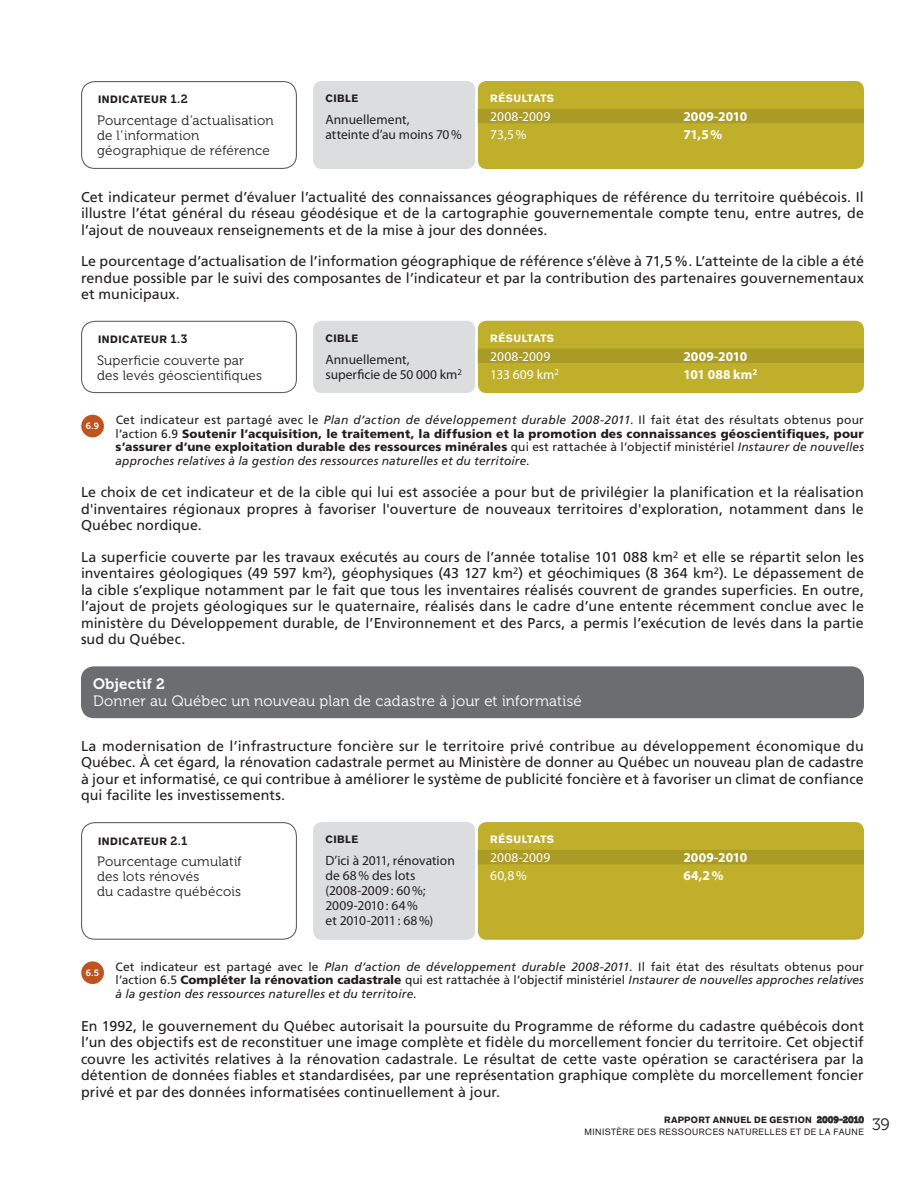
<style>
.page{position:relative;width:918px;height:1188px;background:#fff}
.page>*{position:absolute;margin:0;border:0;box-sizing:border-box;transform-origin:0 0}
.t1{font:15px "Museo 300";letter-spacing:.01em;color:#fff}
.t2{font:15px "Museo 700";color:#fff}
.t3{font:14.25px/16.5px "Frutiger";letter-spacing:.005em;color:#231f20;text-align:justify}
.t4{font:13.5px/15px "Museo 300";letter-spacing:.015em;color:#231f20}
.t5{font:13.5px/15px "Myriad Pro";color:#231f20}
.t6{font:13.5px "Myriad Pro";letter-spacing:.01em;color:#fff}
.t7{font:700 13.5px "Myriad Pro";letter-spacing:.005em;color:#fff}
.t8{font:900 12px/13.5px "Frutiger";letter-spacing:.015em;color:#231f20;text-align:justify}
.t9{font:italic 12px/13.5px "Frutiger";letter-spacing:.01em;color:#231f20;text-align:justify}
.t10{font:12px "Museo 700";color:#231f20}
.t11{font:900 10.5px "Akzidenz Grotesk";letter-spacing:.045em;color:#231f20}
.t12{font:900 10.5px "Akzidenz Grotesk";color:#fff}
.t13{font:9px/12px "Akzidenz Grotesk";letter-spacing:.05em;color:#231f20}
.t14{font:9px "Museo 700";color:#fff}
.s1{font-weight:400}
.s2{font-weight:400;font-style:italic}
.s3{font-style:normal}
.s4{font-weight:900;font-style:normal}
.s5{font-weight:900}
.s6{font-family:"Museo 700"}
</style>
<div class="page">
<div style="left:478px;top:81px;width:386px;height:88px;background:#bfaf2b;border-radius:9px"></div>
<div style="left:478px;top:321px;width:386px;height:72px;background:#bfaf2b;border-radius:9px"></div>
<div style="left:478px;top:822px;width:386px;height:118px;background:#bfaf2b;border-radius:9px"></div>
<svg style="left:817px;top:1116px;width:47px;height:7px"></svg>
<div style="left:313px;top:81px;width:162px;height:88px;background:#dcdddf;border-radius:9px"></div>
<div style="left:81px;top:81px;width:216px;height:88px;border:1px solid #636366;border-radius:13px"></div>
<div style="left:478px;top:109px;width:386px;height:14px;background:#a99b25"></div>
<div style="left:313px;top:321px;width:162px;height:72px;background:#dcdddf;border-radius:9px"></div>
<div style="left:81px;top:321px;width:216px;height:72px;border:1px solid #636366;border-radius:13px"></div>
<div style="left:478px;top:349px;width:386px;height:14px;background:#a99b25"></div>
<div style="left:81px;top:415px;width:23px;height:22px;background:#c05420;border-radius:50%"></div>
<div style="left:81px;top:961px;width:23px;height:23px;background:#c05420;border-radius:50%"></div>
<div style="left:81px;top:666px;width:783px;height:52px;background:#6c6d70;border-radius:13px"></div>
<div style="left:313px;top:822px;width:162px;height:118px;background:#dcdddf;border-radius:9px"></div>
<div style="left:81px;top:822px;width:216px;height:118px;border:1px solid #636366;border-radius:13px"></div>
<div style="left:478px;top:850px;width:386px;height:14px;background:#a99b25"></div>
<p class="t11" style="left:98px;top:93px;width:7px">INDI</p>
<p class="t11" style="left:122px;top:93px;width:17px">CATEUR</p>
<p class="t10" style="left:170px;top:93px;width:19px">1.2</p>
<p class="t4" style="left:97px;top:113px;width:178px">Pourcentage d’actualisation de l’information géographique de référence</p>
<p class="t11" style="left:326px;top:92px;width:27px">CIBLE</p>
<p class="t5" style="left:326px;top:112px;width:138px">Annuellement,<br>atteinte d’au moins 70%</p>
<p class="t12" style="left:490px;top:92px;width:24px">RÉSULTATS</p>
<p class="t6" style="left:490px;top:108px;width:61px">2008-2009</p>
<p class="t7" style="left:683px;top:108px;width:65px">2009-2010</p>
<p class="t6" style="left:490px;top:126px;width:38px">73,5%</p>
<p class="t7" style="left:683px;top:125px;width:41px">71,5%</p>
<p class="t3" style="left:81px;top:188px;width:784px">Cet indicateur permet d’évaluer l’actualité des connaissances géographiques de référence du territoire québécois. Il illustre l’état général du réseau géodésique et de la cartographie gouvernementale compte tenu, entre autres, de l’ajout de nouveaux renseignements et de la mise à jour des données.</p>
<p class="t3" style="left:81px;top:253px;width:784px">Le pourcentage d’actualisation de l’information géographique de référence s’élève à 71,5%. L’atteinte de la cible a été rendue possible par le suivi des composantes de l’indicateur et par la contribution des partenaires gouvernementaux et municipaux.</p>
<p class="t11" style="left:326px;top:332px;width:27px">CIBLE</p>
<p class="t5" style="left:326px;top:352px;width:138px">Annuellement, superficie de 50 000 km<sup>2</sup></p>
<p class="t12" style="left:490px;top:332px;width:24px">RÉSULTATS</p>
<p class="t6" style="left:490px;top:348px;width:61px">2008-2009</p>
<p class="t7" style="left:683px;top:348px;width:65px">2009-2010</p>
<p class="t6" style="left:490px;top:366px;width:70px">133 609 km<sup>2</sup></p>
<p class="t7" style="left:683px;top:365px;width:75px">101 088 km<sup>2</sup></p>
<p class="t8" style="left:116px;top:413px;width:750px"><span class="s1">Cet indicateur est partagé avec le</span> <span class="s2">Plan d’action de développement durable 2008-2011</span><span class="s1">. Il fait état des résultats obtenus pour l’action 6.9</span> Soutenir l’acquisition, le traitement, la diffusion et la promotion des connaissances géoscientifiques, pour s’assurer d’une exploitation durable des ressources minérales <span class="s1">qui est rattachée à l’objectif ministériel</span> <span class="s2">Instaurer de nouvelles approches relatives à la gestion des ressources naturelles et du territoire</span><span class="s1">.</span></p>
<p class="t11" style="left:98px;top:333px;width:7px">INDI</p>
<p class="t11" style="left:122px;top:333px;width:17px">CATEUR</p>
<p class="t10" style="left:170px;top:332px;width:19px">1.3</p>
<p class="t4" style="left:97px;top:353px;width:167px">Superficie couverte par des levés géoscientifiques</p>
<p class="t14" style="left:86px;top:421px;width:15px">6.9</p>
<p class="t3" style="left:81px;top:484px;width:784px">Le choix de cet indicateur et de la cible qui lui est associée a pour but de privilégier la planification et la réalisation d'inventaires régionaux propres à favoriser l'ouverture de nouveaux territoires d'exploration, notamment dans le Québec nordique.</p>
<p class="t3" style="left:81px;top:548px;width:785px">La superficie couverte par les travaux exécutés au cours de l’année totalise 101 088 km<sup>2</sup> et elle se répartit selon les inventaires géologiques (49 597 km<sup>2</sup>), géophysiques (43 127 km<sup>2</sup>) et géochimiques (8 364 km<sup>2</sup>). Le dépassement de la cible s’explique notamment par le fait que tous les inventaires réalisés couvrent de grandes superficies. En outre, l’ajout de projets géologiques sur le quaternaire, réalisés dans le cadre d’une entente récemment conclue avec le ministère du Développement durable, de l’Environnement et des Parcs, a permis l’exécution de levés dans la partie sud du Québec.</p>
<p class="t2" style="left:93px;top:676px;width:73px">Objectif 2</p>
<p class="t1" style="left:93px;top:693px;width:490px">Donner au Québec un nouveau plan de cadastre à jour et informatisé</p>
<p class="t3" style="left:81px;top:738px;width:784px">La modernisation de l’infrastructure foncière sur le territoire privé contribue au développement économique du Québec. À cet égard, la rénovation cadastrale permet au Ministère de donner au Québec un nouveau plan de cadastre à jour et informatisé, ce qui contribue à améliorer le système de publicité foncière et à favoriser un climat de confiance qui facilite les investissements.</p>
<p class="t11" style="left:98px;top:835px;width:7px">INDI</p>
<p class="t11" style="left:122px;top:835px;width:17px">CATEUR</p>
<p class="t10" style="left:170px;top:834px;width:19px">2.1</p>
<p class="t4" style="left:97px;top:854px;width:146px">Pourcentage cumulatif des lots rénovés<br>du cadastre québécois</p>
<p class="t11" style="left:326px;top:833px;width:27px">CIBLE</p>
<p class="t5" style="left:326px;top:853px;width:131px">D’ici à 2011, rénovation de 68% des lots (2008-2009: 60%;<br>2009-2010: 64%<br>et 2010-2011: 68%)</p>
<p class="t12" style="left:490px;top:833px;width:24px">RÉSULTATS</p>
<p class="t6" style="left:490px;top:849px;width:61px">2008-2009</p>
<p class="t7" style="left:683px;top:849px;width:65px">2009-2010</p>
<p class="t6" style="left:490px;top:867px;width:38px">60,8%</p>
<p class="t7" style="left:683px;top:867px;width:42px">64,2%</p>
<p class="t14" style="left:86px;top:968px;width:15px">6.5</p>
<p class="t9" style="left:116px;top:960px;width:750px"><span class="s3">Cet indicateur est partagé avec le</span> Plan d’action de développement durable 2008-2011<span class="s3">. Il fait état des résultats obtenus pour l’action 6.5</span> <span class="s4">Compléter la rénovation cadastrale</span> <span class="s3">qui est rattachée à l’objectif ministériel</span> Instaurer de nouvelles approches relatives à la gestion des ressources naturelles et du territoire<span class="s3">.</span></p>
<p class="t3" style="left:81px;top:1017px;width:784px">En 1992, le gouvernement du Québec autorisait la poursuite du Programme de réforme du cadastre québécois dont l’un des objectifs est de reconstituer une image complète et fidèle du morcellement foncier du territoire. Cet objectif couvre les activités relatives à la rénovation cadastrale. Le résultat de cette vaste opération se caractérisera par la détention de données fiables et standardisées, par une représentation graphique complète du morcellement foncier privé et par des données informatisées continuellement à jour.</p>
<p class="t13" style="left:584px;top:1114px;width:307px;text-indent:80px"><span class="s5">RAPPORT ANNUEL DE GESTION</span> <span class="s6">2009-2010<br></span>MINISTÈRE DES RESSOURCES NATURELLES ET DE LA FAUNE <sup>39</sup></p>
</div>
